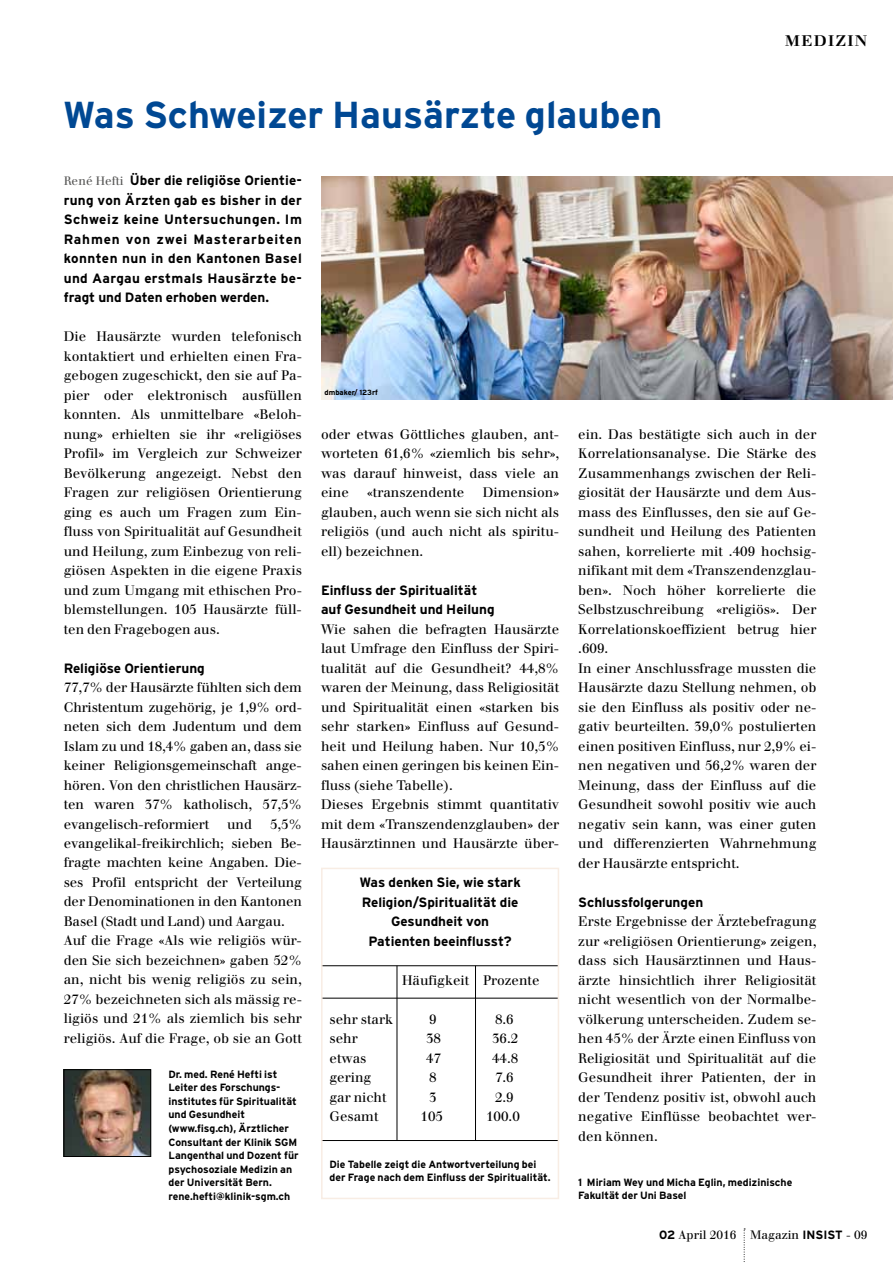
<style>
.page{position:relative;width:893px;height:1263px;background:#fff}
.page>*{position:absolute;margin:0;border:0;box-sizing:border-box;transform-origin:0 0}
.t1{font:700 37.5px "Interstate";color:#004893}
.t2{font:700 15px "Walbaum";letter-spacing:.1em;color:#000}
.t3{font:13.5px/19.5px "Walbaum";color:#000;text-align:justify}
.t4{font:700 13.5px/19.5px "Interstate";color:#000;text-align:justify}
.t5{font:12px "Walbaum";color:#000}
.t6{font:700 10.5px/13.5px "Interstate";color:#000}
.t7{font:700 7.5px "Interstate";color:#000}
.s1{font-family:"Walbaum";font-weight:400;font-size:12px;color:#565655}
.s2{font-family:"Interstate";font-weight:700}
</style>
<div class="page">
<img style="left:321px;top:176px;width:572px;height:224px">
<svg style="left:744px;top:1228px;width:1px;height:34px"></svg>
<img style="left:66px;top:1071px;width:83px;height:84px">
<div style="left:64px;top:1069px;width:87px;height:88px;border:1px solid #000"></div>
<hr style="left:321px;top:965px;width:237px;height:1px;background:#000">
<hr style="left:321px;top:998px;width:237px;height:1px;background:#000">
<hr style="left:321px;top:1140px;width:237px;height:1px;background:#000">
<hr style="left:475px;top:966px;width:1px;height:174px;background:#000">
<hr style="left:397px;top:966px;width:1px;height:174px;background:#000">
<div style="left:321px;top:868px;width:238px;height:331px;border:2px solid #f8ede4"></div>
<h1 class="t1" style="left:63px;top:94px;width:601px">Was Schweizer Hausärzte glauben</h1>
<p class="t2" style="left:785px;top:31px;width:84px">MEdizin</p>
<p class="t4" style="left:64px;top:170px;width:240px"><span class="s1">René Hefti</span> Über die religiöse Orientie&shy;rung von Ärzten gab es bisher in der Schweiz keine Untersuchungen. I m Rahmen von zwei Masterarbeiten konnten nun in den Kantonen Basel und Aargau erstmals Hausärzte be&shy;fragt und Daten erhoben werden.</p>
<p class="t3" style="left:64px;top:327px;width:240px">Die Hausärzte wurden telefonisch kontaktiert und erhielten einen Fra&shy;gebogen zugeschickt, den sie auf Pa&shy;pier oder elektronisch ausfüllen konnten. Als unmittelbare «Beloh&shy;nung» erhielten sie ihr «religiöses Profil» im Vergleich zur Schweizer Bevölkerung angezeigt. Nebst den Fragen zur religiösen Orientierung ging es auch um Fragen zum Ein&shy;fluss von Spiritualität auf Gesundheit und Heilung, zum Einbezug von reli&shy;giösen Aspekten in die eigene Praxis und zum Umgang mit ethischen Pro&shy;blemstellungen. 105 Hausärzte füll&shy;ten den Fragebogen aus.</p>
<p class="t4" style="left:64px;top:658px;width:143px">Religiöse Orientierung</p>
<p class="t3" style="left:64px;top:678px;width:240px">77,7% der Hausärzte fühlten sich dem Christentum zugehörig, je 1,9% ord&shy;neten sich dem Judentum und dem Islam zu und 18,4% gaben an, dass sie keiner Religionsgemeinschaft ange&shy;hören. Von den christlichen Hausärz&shy;ten waren 37% katholisch, 57,5% evangelisch-reformiert</p>
<p class="t3" style="left:64px;top:814px;width:240px;text-align:left;text-indent:206px">5,5% evangelikal-freikirchlich; sieben Be&shy;fragte machten keine Angaben. Die&shy;ses Profil entspricht der Verteilung der Denominationen in den Kantonen Basel (Stadt und Land) und Aargau.<br>Auf die Frage «Als wie religiös wür&shy;den Sie sich bezeichnen» gaben 52% an, nicht bis wenig religiös zu sein, 27% bezeichneten sich als mässig re&shy;ligiös und 21% als ziemlich bis sehr religiös. Auf die Frage, ob sie an Gott</p>
<p class="t3" style="left:227px;top:814px;width:26px">und</p>
<p class="t6" style="left:169px;top:1067px;width:132px">Dr. med. René Hefti ist<br>Leiter des Forschungs&shy;institutes für Spiritualität und Gesundheit (www.fisg.ch), Ärztlicher<br>Consultant der Klinik SGM<br>Langenthal und Dozent für psychosoziale Medizin an der Universität Bern. rene.hefti@klinik-sgm.ch</p>
<p class="t7" style="left:325px;top:388px;width:55px">dmbaker/ 123rf</p>
<p class="t3" style="left:321px;top:424px;width:240px">oder etwas Göttliches glauben, ant&shy;worteten 61,6% «ziemlich bis sehr», was darauf hinweist, dass viele an eine</p>
<p class="t3" style="left:321px;top:483px;width:240px;text-indent:162px">Dimension» glauben, auch wenn sie sich nicht als religiös (und auch nicht als spiritu&shy;ell) bezeichnen.</p>
<p class="t4" style="left:321px;top:580px;width:175px">Einfluss der Spiritualität auf Gesundheit und Heilung</p>
<p class="t3" style="left:321px;top:619px;width:240px;text-align:left">Wie sahen die befragten Hausärzte laut Umfrage den Einfluss der Spiri&shy;tualität auf die Gesundheit? 44,8% waren der Meinung, dass Religiosität und Spiritualität einen «starken bis sehr starken» Einfluss auf Gesund&shy;heit und Heilung haben. Nur 10,5% sahen einen geringen bis keinen Ein&shy;fluss (siehe Tabelle).<br>Dieses Ergebnis stimmt quantitativ mit dem «Transzendenzglauben» der Hausärztinnen und Hausärzte über-</p>
<p class="t3" style="left:367px;top:483px;width:99px">«transzendente</p>
<p class="t4" style="left:359px;top:872px;width:163px;text-align:center">Was denken Sie, wie stark<br>Religion/Spiritualität die<br>Gesundheit von<br>Patienten beeinflusst?</p>
<p class="t3" style="left:402px;top:970px;width:139px">Häufigkeit Prozente</p>
<p class="t3" style="left:330px;top:1009px;width:65px">sehr stark</p>
<p class="t3" style="left:429px;top:1009px;width:9px">9</p>
<p class="t3" style="left:495px;top:1009px;width:20px">8.6</p>
<p class="t3" style="left:330px;top:1029px;width:30px">sehr</p>
<p class="t3" style="left:426px;top:1029px;width:17px">38</p>
<p class="t3" style="left:492px;top:1029px;width:28px">36.2</p>
<p class="t3" style="left:330px;top:1048px;width:39px">etwas</p>
<p class="t3" style="left:426px;top:1048px;width:17px">47</p>
<p class="t3" style="left:492px;top:1048px;width:28px">44.8</p>
<p class="t3" style="left:330px;top:1068px;width:43px">gering</p>
<p class="t3" style="left:429px;top:1068px;width:9px">8</p>
<p class="t3" style="left:495px;top:1068px;width:20px">7.6</p>
<p class="t3" style="left:330px;top:1087px;width:59px">gar nicht</p>
<p class="t3" style="left:429px;top:1087px;width:9px">3</p>
<p class="t3" style="left:495px;top:1087px;width:20px">2.9</p>
<p class="t3" style="left:330px;top:1107px;width:51px">Gesamt</p>
<p class="t3" style="left:420px;top:1107px;width:24px">105</p>
<p class="t3" style="left:486px;top:1107px;width:35px">100.0</p>
<p class="t6" style="left:330px;top:1157px;width:223px">Die Tabelle zeigt die Antwortverteilung bei der Frage nach dem Einfluss der Spiritualität.</p>
<p class="t3" style="left:578px;top:424px;width:240px;text-align:left">ein. Das bestätigte sich auch in der Korrelationsanalyse. Die Stärke des Zusammenhangs zwischen der Reli&shy;giosität der Hausärzte und dem Aus&shy;mass des Einflusses, den sie auf Ge&shy;sundheit und Heilung des Patienten sahen, korrelierte mit .409 hochsig&shy;nifikant mit dem «Transzendenzglau&shy;ben». Noch höher korrelierte die Selbstzuschreibung «religiös». Der Korrelationskoeffizient betrug hier .609.<br>In einer Anschlussfrage mussten die Hausärzte dazu Stellung nehmen, ob sie den Einfluss als positiv oder ne&shy;gativ beurteilten. 39,0% postulierten einen positiven Einfluss, nur 2,9% ei&shy;nen negativen und 56,2% waren der Meinung, dass der Einfluss auf die Gesundheit sowohl positiv wie auch negativ sein kann, was einer guten und differenzierten Wahrnehmung der Hausärzte entspricht.</p>
<p class="t4" style="left:578px;top:892px;width:126px">Schlussfolgerungen</p>
<p class="t3" style="left:578px;top:912px;width:240px">Erste Ergebnisse der Ärztebefragung zur «religiösen Orientierung» zeigen, dass sich Hausärztinnen und Haus&shy;ärzte hinsichtlich ihrer Religiosität nicht wesentlich von der Normalbe&shy;völkerung unterscheiden. Zudem se&shy;hen 45% der Ärzte einen Einfluss von Religiosität und Spiritualität auf die Gesundheit ihrer Patienten, der in der Tendenz positiv ist, obwohl auch negative Einflüsse beobachtet wer&shy;den können.</p>
<p class="t6" style="left:578px;top:1175px;width:216px">1 Miriam Wey und Micha Eglin, medizinische<br>Fakultät der Uni Basel</p>
<p class="t5" style="left:659px;top:1227px;width:210px"><span class="s2">02</span> April 2016 Magazin <span class="s2">insist</span> - 09</p>
</div>
